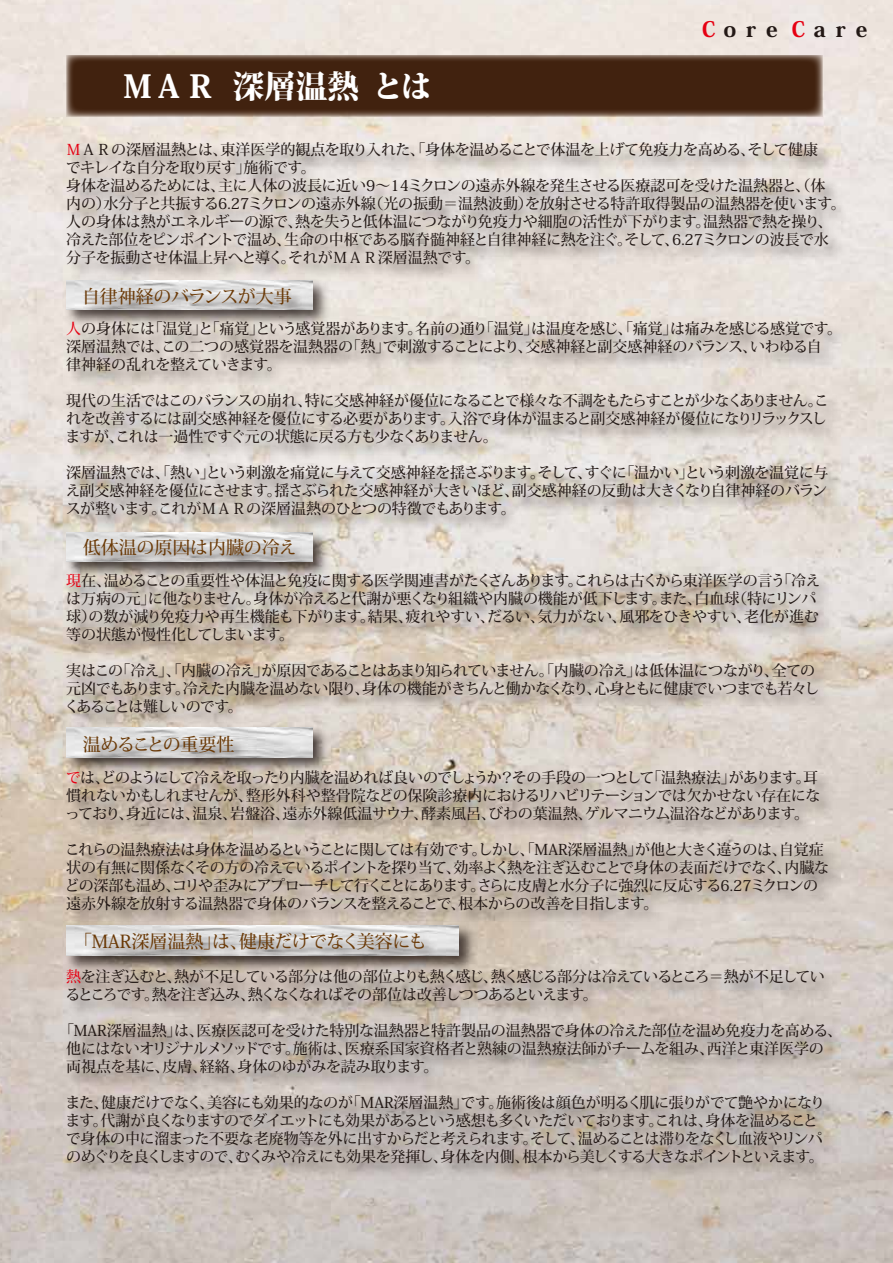
<style>
.page{position:relative;width:893px;height:1263px;background:#fff}
.page>*{position:absolute;margin:0;border:0;box-sizing:border-box;transform-origin:0 0}
.t1{font:800 31.5px "Koz Min Pr 6 N";color:#fff}
.t2{font:800 21px "Koz Min Pr 6 N";color:#221815}
.t3{font:500 18px "Koz Min Pr 6 N";letter-spacing:-.01em;color:#6a3906}
.t4{font:500 18px "Koz Min Pr 6 N";letter-spacing:-.05em;color:#6a3906}
.t5{font:500 15px/18px "Koz Min Pr 6 N";letter-spacing:-.03em;color:#221815}
.t6{font:500 15px/18px "Koz Min Pr 6 N";letter-spacing:-.01em;color:#221815}
.t7{font:500 15px/18px "Koz Min Pr 6 N";letter-spacing:-.06em;color:#221815}
.t8{font:500 15px/18px "Koz Min Pr 6 N";letter-spacing:-.05em;color:#221815}
.s1{color:#e60012}
</style>
<div class="page">
<img style="left:0;top:0;width:893px;height:1263px">
<div style="left:66px;top:55px;width:757px;height:61px;background:#41220f"></div>
<img style="left:60px;top:136px;width:833px;height:1124px">
<h1 class="t1" style="left:122px;top:68px;width:312px">ＭＡＲ 深層温熱 とは</h1>
<h2 class="t2" style="left:698px;top:17px;width:175px"><span class="s1">Ｃ</span>ｏｒｅ <span class="s1">Ｃ</span>ａｒｅ</h2>
<p class="t5" style="left:66px;top:141px;width:781px"><span class="s1">Ｍ</span>ＡＲの深層温熱とは、東洋医学的観点を取り入れた、「身体を温めることで体温を上げて免疫力を高める、そして健康<br>でキレイな自分を取り戻す」施術です。<br>身体を温めるためには、主に人体の波長に近い9～14ミクロンの遠赤外線を発生させる医療認可を受けた温熱器と、（体<br>内の）水分子と共振する6.27ミクロンの遠赤外線（光の振動＝温熱波動）を放射させる特許取得製品の温熱器を使います。人の身体は熱がエネルギーの源で、熱を失うと低体温につながり免疫力や細胞の活性が下がります。温熱器で熱を操り、冷えた部位をピンポイントで温め、生命の中枢である脳脊髄神経と自律神経に熱を注ぐ。そして、6.27ミクロンの波長で水分子を振動させ体温上昇へと導く。それがＭＡＲ深層温熱です。</p>
<p class="t3" style="left:82px;top:286px;width:211px">自律神経のバランスが大事</p>
<p class="t5" style="left:66px;top:320px;width:777px"><span class="s1">人</span>の身体には「温覚」と「痛覚」という感覚器があります。名前の通り「温覚」は温度を感じ、「痛覚」は痛みを感じる感覚です。深層温熱では、この二つの感覚器を温熱器の「熱」で刺激することにより、交感神経と副交感神経のバランス、いわゆる自<br>律神経の乱れを整えていきます。</p>
<p class="t5" style="left:65px;top:392px;width:765px">現代の生活ではこのバランスの崩れ、特に交感神経が優位になることで様々な不調をもたらすことが少なくありません。これを改善するには副交感神経を優位にする必要があります。入浴で身体が温まると副交感神経が優位になりリラックスしますが、これは一過性ですぐ元の状態に戻る方も少なくありません。</p>
<p class="t5" style="left:66px;top:464px;width:764px;text-align:justify">深層温熱では、「熱い」という刺激を痛覚に与えて交感神経を揺さぶります。そして、すぐに「温かい」という刺激を温覚に与え副交感神経を優位にさせます。揺さぶられた交感神経が大きいほど、副交感神経の反動は大きくなり自律神経のバランスが整います。これがＭＡＲの深層温熱のひとつの特徴でもあります。</p>
<p class="t3" style="left:83px;top:537px;width:216px">低体温の原因は内臓の冷え</p>
<p class="t6" style="left:66px;top:571px;width:756px"><span class="s1">現</span>在、温めることの重要性や体温と免疫に関する医学関連書がたくさんあります。これらは古くから東洋医学の言う「冷えは万病の元」に他なりません。身体が冷えると代謝が悪くなり組織や内臓の機能が低下します。また、白血球（特にリンパ球）の数が減り免疫力や再生機能も下がります。結果、疲れやすい、だるい、気力がない、風邪をひきやすい、老化が進む等の状態が慢性化してしまいます。</p>
<p class="t5" style="left:65px;top:661px;width:756px">実はこの「冷え」、「内臓の冷え」が原因であることはあまり知られていません。「内臓の冷え」は低体温につながり、全ての元凶でもあります。冷えた内臓を温めない限り、身体の機能がきちんと働かなくなり、心身ともに健康でいつまでも若々しくあることは難しいのです。</p>
<p class="t4" style="left:83px;top:734px;width:153px">温めることの重要性</p>
<p class="t5" style="left:65px;top:768px;width:757px"><span class="s1">で</span>は、どのようにして冷えを取ったり内臓を温めれば良いのでしょうか？その手段の一つとして「温熱療法」があります。耳慣れないかもしれませんが、整形外科や整骨院などの保険診療内におけるリハビリテーションでは欠かせない存在になっており、身近には、温泉、岩盤浴、遠赤外線低温サウナ、酵素風呂、びわの葉温熱、ゲルマニウム温浴などがあります。</p>
<p class="t5" style="left:65px;top:840px;width:766px">これらの温熱療法は身体を温めるということに関しては有効です。しかし、「MAR深層温熱」が他と大きく違うのは、自覚症状の有無に関係なくその方の冷えているポイントを探り当て、効率よく熱を注ぎ込むことで身体の表面だけでなく、内臓などの深部も温め、コリや歪みにアプローチして行くことにあります。さらに皮膚と水分子に強烈に反応する6.27ミクロンの遠赤外線を放射する温熱器で身体のバランスを整えることで、根本からの改善を目指します。</p>
<p class="t3" style="left:74px;top:931px;width:354px">「MAR深層温熱」は、健康だけでなく美容にも</p>
<p class="t8" style="left:65px;top:967px;width:761px"><span class="s1">熱</span>を注ぎ込むと、熱が不足している部分は他の部位よりも熱く感じ、熱く感じる部分は冷えているところ＝熱が不足しているところです。熱を注ぎ込み、熱くなくなればその部位は改善しつつあるといえます。</p>
<p class="t6" style="left:66px;top:1021px;width:777px;text-indent:-7px">「MAR深層温熱」は、医療医認可を受けた特別な温熱器と特許製品の温熱器で身体の冷えた部位を温め免疫力を高める、他にはないオリジナルメソッドです。施術は、医療系国家資格者と熟練の温熱療法師がチームを組み、西洋と東洋医学の両視点を基に、皮膚、経絡、身体のゆがみを読み取ります。</p>
<p class="t7" style="left:65px;top:1093px;width:827px">また、健康だけでなく、美容にも効果的なのが「MAR深層温熱」です。施術後は顔色が明るく肌に張りがでて艶やかになり<br>ます。代謝が良くなりますのでダイエットにも効果があるという感想も多くいただいております。これは、身体を温めること<br>で身体の中に溜まった不要な老廃物等を外に出すからだと考えられます。そして、温めることは滞りをなくし血液やリンパ<br>のめぐりを良くしますので、むくみや冷えにも効果を発揮し、身体を内側、根本から美しくする大きなポイントといえます。　　　　　</p>
</div>
